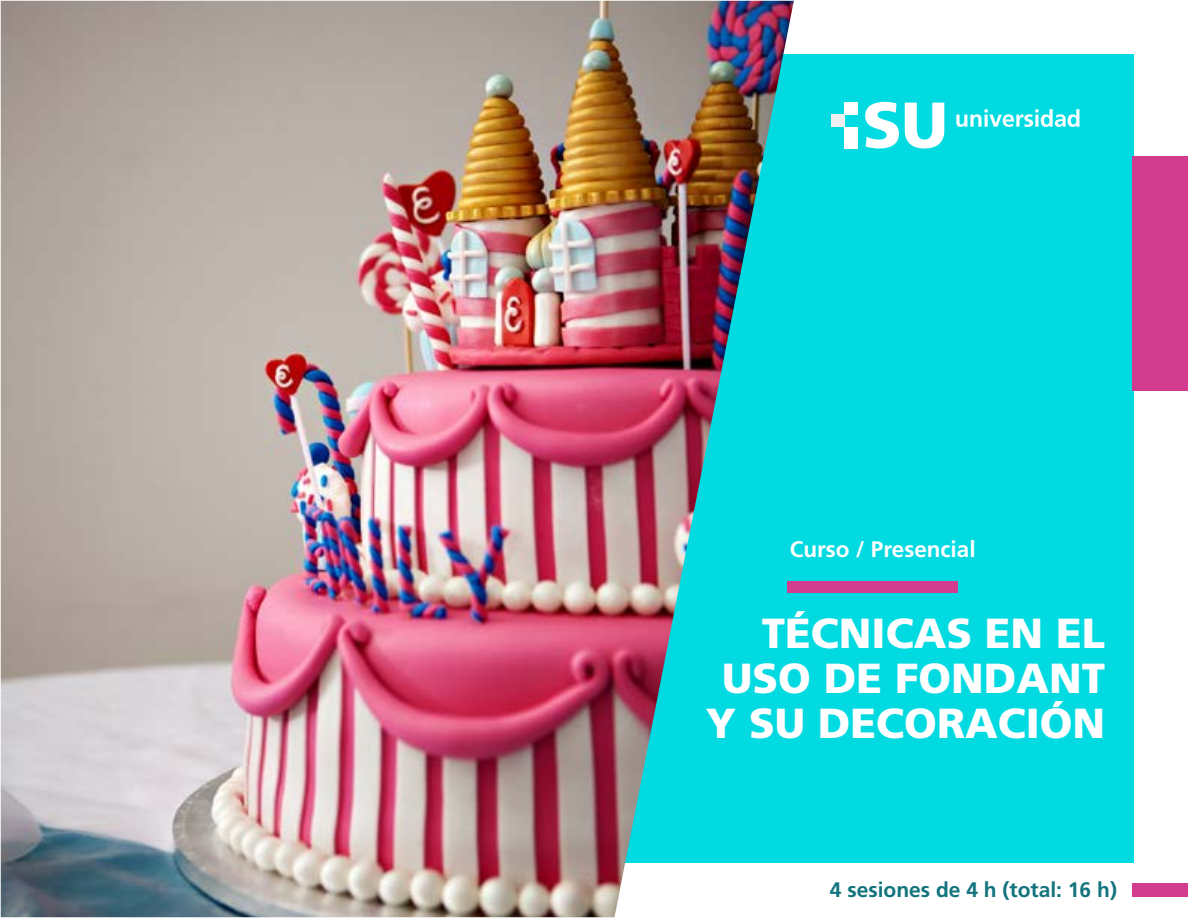
<style>
.page{position:relative;width:1188px;height:918px;background:#fff}
.page>*{position:absolute;margin:0;border:0;box-sizing:border-box;transform-origin:0 0}
.t1{font:900 42px/45px "Frutiger LT Std";color:#fff;text-align:right}
.t2{font:700 22.5px "Frutiger LT Std";color:#fff}
.t3{font:700 21px "Frutiger LT Std";color:#13747d}
</style>
<div class="page">
<div style="left:545px;top:55px;width:588px;height:808px;background:#01dae1"></div>
<img style="left:1px;top:1px;width:793px;height:916px">
<div style="left:787px;top:581px;width:171px;height:12px;background:#d13c8e"></div>
<div style="left:1133px;top:156px;width:55px;height:235px;background:#d13c8e"></div>
<div style="left:1133px;top:883px;width:55px;height:14px;background:#d13c8e"></div>
<svg style="left:956px;top:109px;width:123px;height:18px"></svg>
<svg style="left:865px;top:102px;width:34px;height:46px"></svg>
<svg style="left:905px;top:103px;width:39px;height:45px"></svg>
<div style="left:831px;top:115px;width:14px;height:12px;background:#efeff0"></div>
<div style="left:845px;top:103px;width:13px;height:12px;background:#fff"></div>
<div style="left:845px;top:127px;width:13px;height:21px;background:#fff"></div>
<p class="t2" style="left:790px;top:536px;width:187px">Curso / Presencial</p>
<p class="t1" style="left:706px;top:611px;width:401px">TÉCNICAS EN EL<br>USO DE FONDANT<br>Y SU DECORACIÓN</p>
<p class="t3" style="left:830px;top:877px;width:289px">4 sesiones de 4 h (total: 16 h)</p>
</div>
